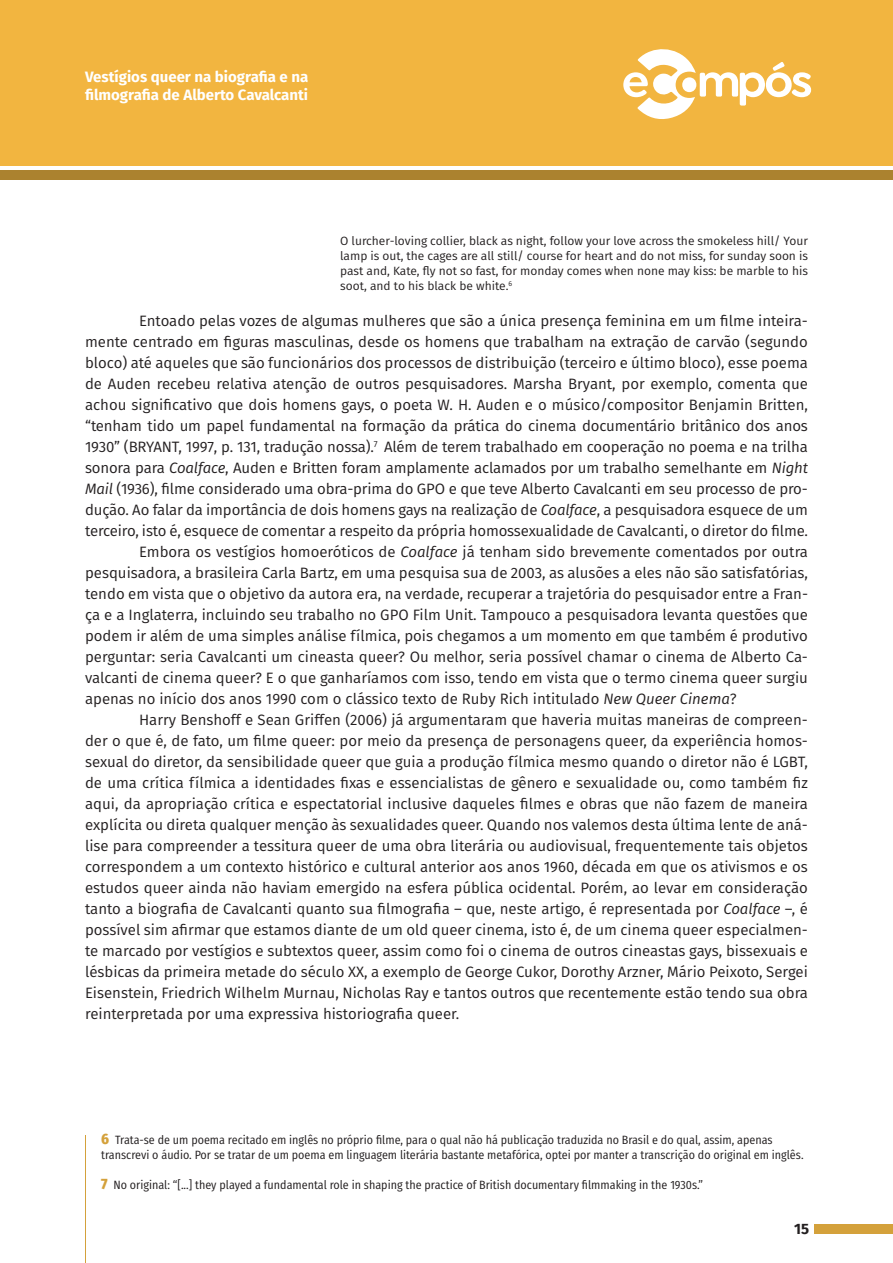
<style>
.page{position:relative;width:893px;height:1263px;background:#fff}
.page>*{position:absolute;margin:0;border:0;box-sizing:border-box;transform-origin:0 0}
.t1{font:15px "Fira Sans";color:#231f20}
.t2{font:700 15px/18px "Fira Sans";color:#fff}
.t3{font:700 15px "Fira Sans";color:#231f20}
.t4{font:12px/15px "Fira Sans Condensed";color:#231f20}
.t5{font:12px/15px "Fira Sans";color:#231f20;text-align:justify}
.s1{font-style:italic}
.s2{font-weight:800;font-size:15px;color:#d4a13b}
</style>
<div class="page">
<div style="left:0;top:0;width:893px;height:166px;background:#f2b540"></div>
<div style="left:0;top:170px;width:893px;height:10px;background:#ab822f"></div>
<div style="left:814px;top:1224px;width:79px;height:9px;background:#d4a13b"></div>
<svg style="left:623px;top:49px;width:188px;height:70px"></svg>
<hr style="left:85px;top:1135px;width:1px;height:128px;background:#d4a13b">
<p class="t2" style="left:85px;top:66px;width:225px">Vestígios queer na biografia e na filmografia de Alberto Cavalcanti</p>
<p class="t5" style="left:340px;top:233px;width:469px">O lurcher-loving collier, black as night, follow your love across the smokeless hill/ Your lamp is out, the cages are all still/ course for heart and do not miss, for sunday soon is past and, Kate, fly not so fast, for monday comes when none may kiss: be marble to his soot, and to his black be white.<sup>6</sup></p>
<p class="t1" style="left:139px;top:310px;width:670px">Entoado pelas vozes de algumas mulheres que são a única presença feminina em um filme inteira-</p>
<p class="t1" style="left:85px;top:331px;width:724px">mente centrado em figuras masculinas, desde os homens que trabalham na extração de carvão (segundo</p>
<p class="t1" style="left:85px;top:352px;width:724px">bloco) até aqueles que são funcionários dos processos de distribuição (terceiro e último bloco), esse poema</p>
<p class="t1" style="left:85px;top:373px;width:724px">de Auden recebeu relativa atenção de outros pesquisadores. Marsha Bryant, por exemplo, comenta que</p>
<p class="t1" style="left:85px;top:394px;width:724px">achou significativo que dois homens gays, o poeta W. H. Auden e o músico/compositor Benjamin Britten,</p>
<p class="t1" style="left:85px;top:415px;width:724px">“tenham tido um papel fundamental na formação da prática do cinema documentário britânico dos anos</p>
<p class="t1" style="left:85px;top:436px;width:724px">1930” (BRYANT, 1997, p. 131, tradução nossa).<sup>7</sup> Além de terem trabalhado em cooperação no poema e na trilha</p>
<p class="t1" style="left:85px;top:457px;width:724px">sonora para <span class="s1">Coalface</span>, Auden e Britten foram amplamente aclamados por um trabalho semelhante em <span class="s1">Night</span></p>
<p class="t1" style="left:85px;top:478px;width:724px"><span class="s1">Mail</span> (1936), filme considerado uma obra-prima do GPO e que teve Alberto Cavalcanti em seu processo de pro-</p>
<p class="t1" style="left:85px;top:499px;width:724px">dução. Ao falar da importância de dois homens gays na realização de <span class="s1">Coalface</span>, a pesquisadora esquece de um</p>
<p class="t1" style="left:85px;top:520px;width:724px">terceiro, isto é, esquece de comentar a respeito da própria homossexualidade de Cavalcanti, o diretor do filme.</p>
<p class="t1" style="left:139px;top:541px;width:670px">Embora os vestígios homoeróticos de <span class="s1">Coalface</span> já tenham sido brevemente comentados por outra</p>
<p class="t1" style="left:85px;top:562px;width:724px">pesquisadora, a brasileira Carla Bartz, em uma pesquisa sua de 2003, as alusões a eles não são satisfatórias,</p>
<p class="t1" style="left:85px;top:583px;width:724px">tendo em vista que o objetivo da autora era, na verdade, recuperar a trajetória do pesquisador entre a Fran-</p>
<p class="t1" style="left:85px;top:604px;width:724px">ça e a Inglaterra, incluindo seu trabalho no GPO Film Unit. Tampouco a pesquisadora levanta questões que</p>
<p class="t1" style="left:85px;top:625px;width:724px">podem ir além de uma simples análise fílmica, pois chegamos a um momento em que também é produtivo</p>
<p class="t1" style="left:85px;top:646px;width:724px">perguntar: seria Cavalcanti um cineasta queer? Ou melhor, seria possível chamar o cinema de Alberto Ca-</p>
<p class="t1" style="left:85px;top:667px;width:724px">valcanti de cinema queer? E o que ganharíamos com isso, tendo em vista que o termo cinema queer surgiu</p>
<p class="t1" style="left:85px;top:688px;width:653px">apenas no início dos anos 1990 com o clássico texto de Ruby Rich intitulado <span class="s1">New Queer Cinema</span>?</p>
<p class="t1" style="left:139px;top:709px;width:670px">Harry Benshoff e Sean Griffen (2006) já argumentaram que haveria muitas maneiras de compreen-</p>
<p class="t1" style="left:85px;top:730px;width:724px">der o que é, de fato, um filme queer: por meio da presença de personagens queer, da experiência homos-</p>
<p class="t1" style="left:85px;top:751px;width:724px">sexual do diretor, da sensibilidade queer que guia a produção fílmica mesmo quando o diretor não é LGBT,</p>
<p class="t1" style="left:85px;top:772px;width:724px">de uma crítica fílmica a identidades fixas e essencialistas de gênero e sexualidade ou, como também fiz</p>
<p class="t1" style="left:85px;top:793px;width:724px">aqui, da apropriação crítica e espectatorial inclusive daqueles filmes e obras que não fazem de maneira</p>
<p class="t1" style="left:85px;top:814px;width:724px">explícita ou direta qualquer menção às sexualidades queer. Quando nos valemos desta última lente de aná-</p>
<p class="t1" style="left:85px;top:835px;width:724px">lise para compreender a tessitura queer de uma obra literária ou audiovisual, frequentemente tais objetos</p>
<p class="t1" style="left:85px;top:856px;width:724px">correspondem a um contexto histórico e cultural anterior aos anos 1960, década em que os ativismos e os</p>
<p class="t1" style="left:85px;top:877px;width:724px">estudos queer ainda não haviam emergido na esfera pública ocidental. Porém, ao levar em consideração</p>
<p class="t1" style="left:85px;top:898px;width:724px">tanto a biografia de Cavalcanti quanto sua filmografia – que, neste artigo, é representada por <span class="s1">Coalface</span> –, é</p>
<p class="t1" style="left:85px;top:919px;width:724px">possível sim afirmar que estamos diante de um old queer cinema, isto é, de um cinema queer especialmen-</p>
<p class="t1" style="left:85px;top:940px;width:724px">te marcado por vestígios e subtextos queer, assim como foi o cinema de outros cineastas gays, bissexuais e</p>
<p class="t1" style="left:85px;top:961px;width:724px">lésbicas da primeira metade do século XX, a exemplo de George Cukor, Dorothy Arzner, Mário Peixoto, Sergei</p>
<p class="t1" style="left:85px;top:982px;width:724px">Eisenstein, Friedrich Wilhelm Murnau, Nicholas Ray e tantos outros que recentemente estão tendo sua obra</p>
<p class="t1" style="left:85px;top:1003px;width:376px">reinterpretada por uma expressiva historiografia queer.</p>
<p class="t4" style="left:101px;top:1132px;width:704px"><span class="s2">6</span> Trata-se de um poema recitado em inglês no próprio filme, para o qual não há publicação traduzida no Brasil e do qual, assim, apenas transcrevi o áudio. Por se tratar de um poema em linguagem literária bastante metafórica, optei por manter a transcrição do original em inglês.</p>
<p class="t4" style="left:101px;top:1177px;width:603px"><span class="s2">7</span> No original: “[...] they played a fundamental role in shaping the practice of British documentary filmmaking in the 1930s.”</p>
<p class="t3" style="left:794px;top:1216px;width:17px">15</p>
</div>
